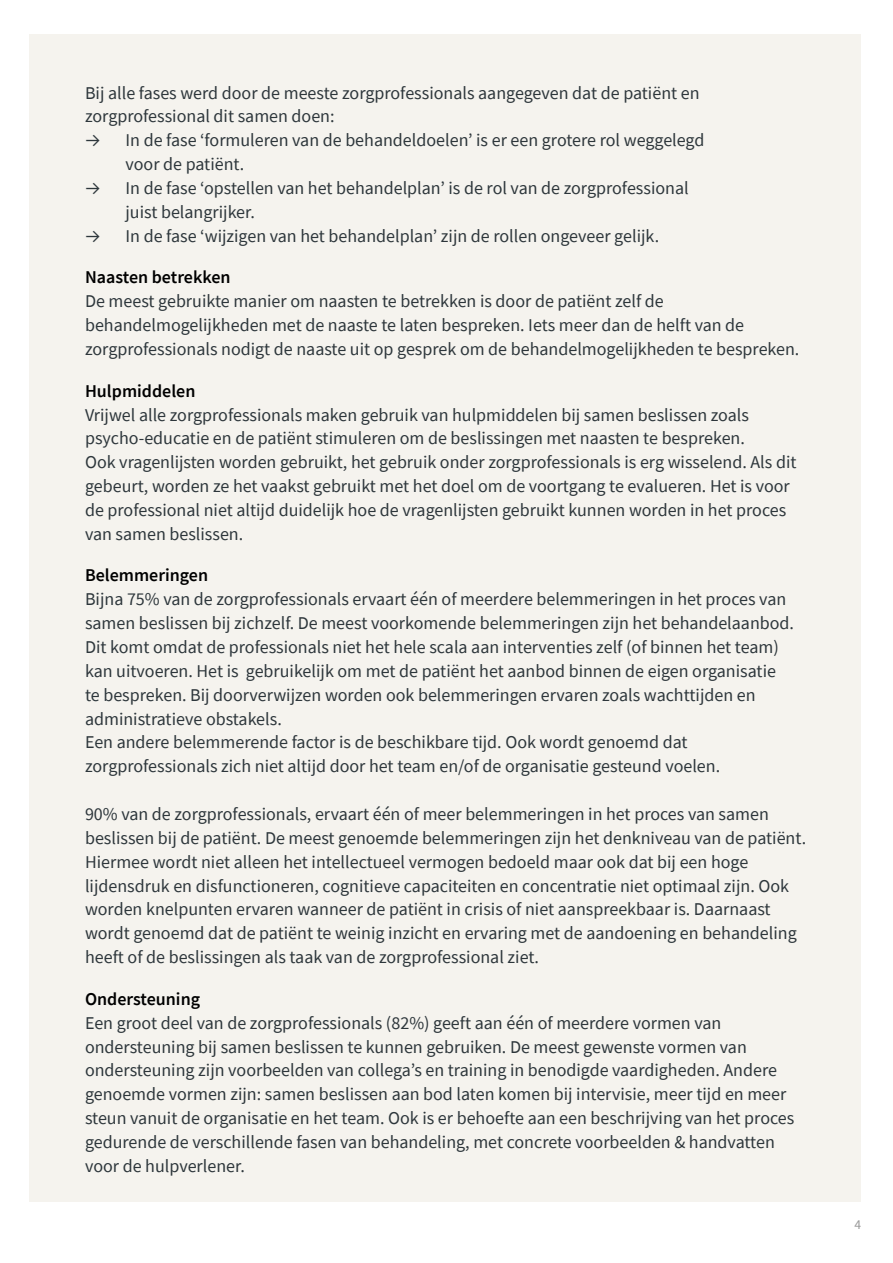
<style>
.page{position:relative;width:893px;height:1263px;background:#fff}
.page>*{position:absolute;margin:0;border:0;box-sizing:border-box;transform-origin:0 0}
.t1{font:18px/23.9px "Source Sans Pro";color:#2d363b}
.t2{font:600 18px "Source Sans Pro";color:#000}
.t3{font:18px "Akkurat";color:#2d363b}
.t4{font:13.5px "Source Sans Pro";color:#979797}
</style>
<div class="page">
<div style="left:30px;top:34px;width:831px;height:1167px;background:#f5f3ee"></div>
<p class="t1" style="left:85px;top:81px;width:616px">Bij alle fases werd door de meeste zorgprofessionals aangegeven dat de patiënt en zorgprofessional dit samen doen:</p>
<p class="t3" style="left:85px;top:129px;width:17px">≥</p>
<p class="t1" style="left:126px;top:128px;width:580px">In de fase ‘formuleren van de behandeldoelen’ is er een grotere rol weggelegd voor de patiënt.</p>
<p class="t3" style="left:85px;top:177px;width:17px">≥</p>
<p class="t1" style="left:126px;top:176px;width:565px">In de fase ‘opstellen van het behandelplan’ is de rol van de zorgprofessional juist belangrijker.</p>
<p class="t3" style="left:85px;top:225px;width:17px">≥</p>
<p class="t1" style="left:126px;top:224px;width:535px">In de fase ‘wijzigen van het behandelplan’ zijn de rollen ongeveer gelijk.</p>
<p class="t2" style="left:85px;top:266px;width:147px">Naasten betrekken</p>
<p class="t1" style="left:85px;top:289px;width:716px">De meest gebruikte manier om naasten te betrekken is door de patiënt zelf de behandelmogelijkheden met de naaste te laten bespreken. Iets meer dan de helft van de zorgprofessionals nodigt de naaste uit op gesprek om de behandelmogelijkheden te bespreken.</p>
<p class="t2" style="left:85px;top:379px;width:112px">Hulpmiddelen</p>
<p class="t1" style="left:85px;top:402px;width:713px">Vrijwel alle zorgprofessionals maken gebruik van hulpmiddelen bij samen beslissen zoals psycho-educatie en de patiënt stimuleren om de beslissingen met naasten te bespreken.<br>Ook vragenlijsten worden gebruikt, het gebruik onder zorgprofessionals is erg wisselend. Als dit gebeurt, worden ze het vaakst gebruikt met het doel om de voortgang te evalueren. Het is voor de professional niet altijd duidelijk hoe de vragenlijsten gebruikt kunnen worden in het proces van samen beslissen.</p>
<p class="t2" style="left:85px;top:564px;width:125px">Belemmeringen</p>
<p class="t1" style="left:85px;top:587px;width:710px">Bijna 75% van de zorgprofessionals ervaart één of meerdere belemmeringen in het proces van samen beslissen bij zichzelf. De meest voorkomende belemmeringen zijn het behandelaanbod.<br>Dit komt omdat de professionals niet het hele scala aan interventies zelf (of binnen het team) kan uitvoeren. Het is gebruikelijk om met de patiënt het aanbod binnen de eigen organisatie te bespreken. Bij doorverwijzen worden ook belemmeringen ervaren zoals wachttijden en administratieve obstakels.<br>Een andere belemmerende factor is de beschikbare tijd. Ook wordt genoemd dat zorgprofessionals zich niet altijd door het team en/of de organisatie gesteund voelen.</p>
<p class="t1" style="left:85px;top:802px;width:723px">90% van de zorgprofessionals, ervaart één of meer belemmeringen in het proces van samen beslissen bij de patiënt. De meest genoemde belemmeringen zijn het denkniveau van de patiënt.<br>Hiermee wordt niet alleen het intellectueel vermogen bedoeld maar ook dat bij een hoge lijdensdruk en disfunctioneren, cognitieve capaciteiten en concentratie niet optimaal zijn. Ook worden knelpunten ervaren wanneer de patiënt in crisis of niet aanspreekbaar is. Daarnaast wordt genoemd dat de patiënt te weinig inzicht en ervaring met de aandoening en behandeling heeft of de beslissingen als taak van de zorgprofessional ziet.</p>
<p class="t2" style="left:85px;top:987px;width:117px">Ondersteuning</p>
<p class="t1" style="left:85px;top:1011px;width:711px">Een groot deel van de zorgprofessionals (82%) geeft aan één of meerdere vormen van ondersteuning bij samen beslissen te kunnen gebruiken. De meest gewenste vormen van ondersteuning zijn voorbeelden van collega’s en training in benodigde vaardigheden. Andere genoemde vormen zijn: samen beslissen aan bod laten komen bij intervisie, meer tijd en meer steun vanuit de organisatie en het team. Ook is er behoefte aan een beschrijving van het proces gedurende de verschillende fasen van behandeling, met concrete voorbeelden &amp; handvatten voor de hulpverlener.</p>
<p class="t4" style="left:854px;top:1215px;width:8px">4</p>
</div>
